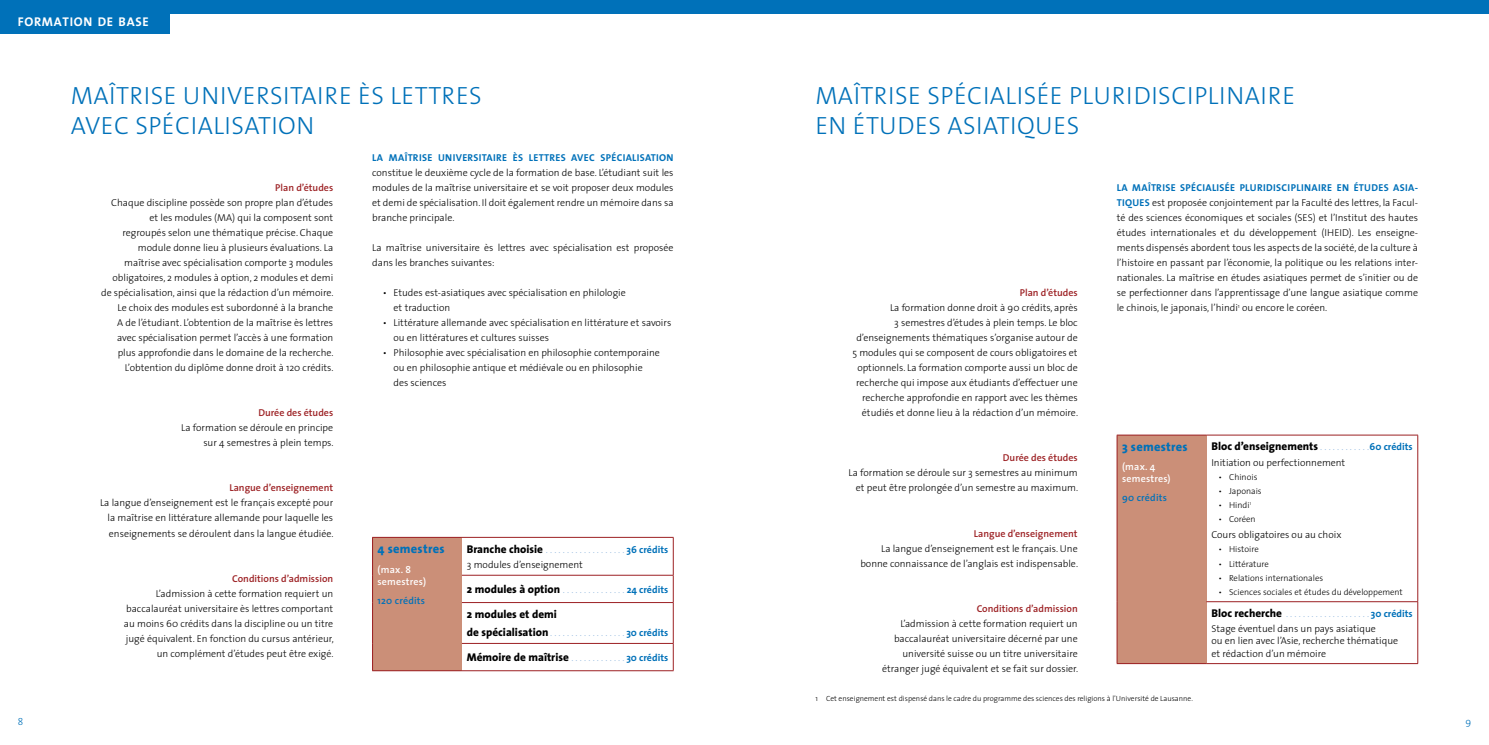
<style>
.page{position:relative;width:1489px;height:745px;background:#fff}
.page>*{position:absolute;margin:0;border:0;box-sizing:border-box;transform-origin:0 0}
.t1{font:300 25px/30px "The Sans";letter-spacing:.02em;color:#0071b9}
.t2{font:12.62px "The Sans Bold Caps";letter-spacing:.055em;color:#fff}
.t3{font:800 12.5px "The Sans";letter-spacing:.02em;color:#0071b9}
.t4{font:800 11.25px/18.5px "The Sans";color:#000}
.t5{font:300 10px/15px "The Sans";color:#000;text-align:right}
.t6{font:600 10px "The Sans";color:#9c2023}
.t7{font:700 10px "The Sans";color:#0071b9}
.t8{font:700 10px "The Sans";letter-spacing:.075em;color:#0071b9}
.t9{font:600 10px/12px "The Sans";letter-spacing:.02em;color:#fff}
.t10{font:600 10px "The Sans";letter-spacing:.02em;color:#0071b9}
.t11{font:300 10px "The Sans";color:#0071b9}
.t12{font:300 8.75px "The Sans";color:#000}
.t13{font:300 7.5px "The Sans";color:#000}
.s1{font-weight:700;color:#0071b9}
</style>
<div class="page">
<div style="left:0;top:0;width:1488px;height:14px;background:#0071b9"></div>
<div style="left:0;top:14px;width:170px;height:20px;background:#0071b9"></div>
<div style="left:1116px;top:435px;width:90px;height:228px;background:#cb8f78"></div>
<hr style="left:1206px;top:601px;width:211px;height:1px;background:#9c2023">
<hr style="left:1116px;top:434px;width:90px;height:1px;background:#9c2023">
<hr style="left:1116px;top:435px;width:1px;height:166px;background:#9c2023">
<hr style="left:1116px;top:601px;width:1px;height:61px;background:#9c2023">
<hr style="left:1116px;top:662px;width:90px;height:1px;background:#9c2023">
<hr style="left:1206px;top:434px;width:211px;height:1px;background:#9c2023">
<hr style="left:1417px;top:435px;width:1px;height:166px;background:#9c2023">
<hr style="left:1417px;top:601px;width:1px;height:61px;background:#9c2023">
<hr style="left:1206px;top:662px;width:211px;height:1px;background:#9c2023">
<div style="left:372px;top:537px;width:90px;height:133px;background:#cb8f78"></div>
<hr style="left:462px;top:574px;width:211px;height:1px;background:#9c2023">
<hr style="left:462px;top:602px;width:211px;height:1px;background:#9c2023">
<hr style="left:462px;top:642px;width:211px;height:1px;background:#9c2023">
<hr style="left:462px;top:536px;width:211px;height:1px;background:#9c2023">
<hr style="left:673px;top:537px;width:1px;height:37px;background:#9c2023">
<svg style="left:673px;top:575px;width:1px;height:27px"></svg>
<hr style="left:673px;top:602px;width:1px;height:40px;background:#9c2023">
<svg style="left:673px;top:643px;width:1px;height:27px"></svg>
<hr style="left:462px;top:670px;width:211px;height:1px;background:#9c2023">
<hr style="left:372px;top:536px;width:90px;height:1px;background:#9c2023">
<hr style="left:372px;top:537px;width:1px;height:38px;background:#9c2023">
<svg style="left:372px;top:575px;width:1px;height:27px"></svg>
<hr style="left:372px;top:602px;width:1px;height:41px;background:#9c2023">
<svg style="left:372px;top:643px;width:1px;height:27px"></svg>
<hr style="left:372px;top:670px;width:90px;height:1px;background:#9c2023">
<p class="t2" style="left:18px;top:11px;width:132px">FORMATION DE BASE</p>
<h1 class="t1" style="left:71px;top:80px;width:412px">Maîtrise unive rsitaire ès lettres avec spécialisation</h1>
<p class="t6" style="left:275px;top:179px;width:59px">Plan d’études</p>
<p class="t5" style="left:101px;top:195px;width:234px">Chaque discipline possède son propre plan d’études et les modules (MA) qui la composent sont<br>regroupés selon une thématique précise. Chaque module donne lieu à plusieurs évaluations. La maîtrise avec spécialisation comporte 3 modules obligatoires, 2 modules à option, 2 modules et demi de spécialisation, ainsi que la rédaction d’un mémoire.<br>Le choix des modules est subordonné à la branche<br>A de l’étudiant. L’obtention de la maîtrise ès lettres avec spécialisation permet l’accès à une formation plus approfondie dans le domaine de la recherche.<br>L’obtention du diplôme donne droit à 120 crédits.</p>
<p class="t6" style="left:258px;top:404px;width:76px">Durée des études</p>
<p class="t5" style="left:181px;top:420px;width:154px">La formation se déroule en principe sur 4 semestres à plein temps.</p>
<p class="t6" style="left:229px;top:479px;width:105px">Langue d’enseignement</p>
<p class="t5" style="left:108px;top:495px;width:227px;text-align:justify;text-indent:-8px">La langue d’enseignement est le français excepté pour la maîtrise en littérature allemande pour laquelle les enseignements se déroulent dans la langue étudiée.</p>
<p class="t6" style="left:232px;top:569px;width:102px">Conditions d’admission</p>
<p class="t5" style="left:124px;top:585px;width:211px">L’admission à cette formation requiert un baccalauréat universitaire ès lettres comportant au moins 60 crédits dans la discipline ou un titre jugé équivalent. En fonction du cursus antérieur, un complément d’études peut être exigé.</p>
<p class="t8" style="left:372px;top:149px;width:303px">LA MAÎTRISE UNIVERSITAIRE ÈS LETTRES AVEC SPÉCIALISATION</p>
<p class="t5" style="left:372px;top:165px;width:303px;text-align:justify">constitue le deuxième cycle de la formation de base. L’étudiant suit les modules de la maîtrise universitaire et se voit proposer deux modules et demi de spécialisation. I l doit également rendre un mémoire dans sa branche principale.</p>
<p class="t5" style="left:372px;top:240px;width:303px;text-align:left">La maîtrise universitaire ès lettres avec spécialisation est proposée dans les branches suivantes:</p>
<p class="t5" style="left:393px;top:285px;width:234px;text-align:left;text-indent:-11px">• Etudes est-asiatiques avec spécialisation en philologie et traduction</p>
<p class="t5" style="left:393px;top:315px;width:279px;text-align:left;text-indent:-11px">• Littérature allemande avec spécialisation en littérature et savoirs ou en littératures et cultures suisses</p>
<p class="t5" style="left:393px;top:345px;width:268px;text-align:left;text-indent:-11px">• Philosophie avec spécialisation en philosophie contemporaine ou en philosophie antique et médiévale ou en philosophie des sciences</p>
<p class="t3" style="left:377px;top:538px;width:68px">4 semestres</p>
<p class="t9" style="left:377px;top:562px;width:50px">(max. 8 semestres)</p>
<p class="t10" style="left:377px;top:591px;width:49px">120 crédits</p>
<p class="t4" style="left:467px;top:539px;width:78px">Branche choisie</p>
<p class="t7" style="left:626px;top:540px;width:43px">36 CRÉDITS</p>
<p class="t5" style="left:467px;top:556px;width:117px">3 modules d’enseignement</p>
<p class="t4" style="left:467px;top:579px;width:95px">2 modules à option</p>
<p class="t7" style="left:626px;top:580px;width:43px">24 CRÉDITS</p>
<p class="t4" style="left:467px;top:604px;width:91px">2 modules et demi de spécialisation</p>
<p class="t7" style="left:626px;top:624px;width:43px">30 CRÉDITS</p>
<p class="t4" style="left:467px;top:647px;width:100px">Mémoire de maîtrise</p>
<p class="t7" style="left:626px;top:649px;width:43px">30 CRÉDITS</p>
<h1 class="t1" style="left:815px;top:80px;width:477px">Maîtrise spécialisée pluridisciplinaire e n études asiatiques</h1>
<p class="t5" style="left:1116px;top:180px;width:303px;text-align:justify"><span class="s1">LA MAÎTRISE SPÉCIALISÉE PLURIDISCIPLINAIRE EN ÉTUDES ASIA-TIQUES</span> est proposée conjointement par la Faculté des lettres, la Facul&shy;té des sciences économiques et sociales (SES) et l’I nstitut des hautes études internationales et du développement (IH EID). Les enseigne&shy;ments dispensés abordent tous les aspects de la société, de la culture à l’histoire en passant par l’économie, la politique ou les relations inter&shy;nationales. La maîtrise en études asiatiques permet de s’initier ou de se perfectionner dans l’apprentissage d’une langue asiatique comme le chinois, le japonais, l’hindi<sup>1</sup> ou encore le coréen.</p>
<p class="t6" style="left:1019px;top:284px;width:59px">Plan d’études</p>
<p class="t5" style="left:852px;top:300px;width:227px">La formation donne droit à 90 crédits, après<br>3 semestres d’études à plein temps. Le bloc d’enseignements thématiques s’organise autour de 5 modules qui se composent de cours obligatoires et optionnels. La formation comporte aussi un bloc de recherche qui impose aux étudiants d’effectuer une recherche approfondie en rapport avec les thèmes étudiés et donne lieu à la rédaction d’un mémoire.</p>
<p class="t6" style="left:1002px;top:449px;width:76px">Durée des études</p>
<p class="t5" style="left:848px;top:465px;width:231px">La formation se déroule sur 3 semestres au minimum et peut être prolongée d’un semestre au maximum.</p>
<p class="t6" style="left:973px;top:524px;width:105px">Langue d’enseignement</p>
<p class="t5" style="left:860px;top:540px;width:219px">La langue d’enseignement est le français. U ne bonne connaissance de l’anglais est indispensable.</p>
<p class="t6" style="left:976px;top:599px;width:102px">Conditions d’admission</p>
<p class="t5" style="left:882px;top:615px;width:197px">L’admission à cette formation requiert un baccalauréat universitaire décerné par une université suisse ou un titre universitaire étranger jugé équivalent et se fait sur dossier.</p>
<p class="t13" style="left:815px;top:692px;width:379px">1 Cet enseignement est dispensé dans le cadre du programme des sciences des religions à l’U niversité de Lausanne.</p>
<p class="t4" style="left:1211px;top:436px;width:108px">Bloc d’enseignements</p>
<p class="t7" style="left:1369px;top:438px;width:45px">60 CRÉDITS</p>
<p class="t5" style="left:1211px;top:454px;width:135px">I nitiation ou perfectionnement</p>
<p class="t12" style="left:1218px;top:469px;width:40px">• Chinois</p>
<p class="t12" style="left:1218px;top:483px;width:45px">• Japonais</p>
<p class="t12" style="left:1218px;top:497px;width:34px">• Hindi<sup>1</sup></p>
<p class="t12" style="left:1218px;top:511px;width:39px">• Coréen</p>
<p class="t5" style="left:1211px;top:527px;width:132px">Cours obligatoires ou au choix</p>
<p class="t12" style="left:1218px;top:542px;width:42px">• H istoire</p>
<p class="t12" style="left:1218px;top:556px;width:52px">• Littérature</p>
<p class="t12" style="left:1218px;top:570px;width:106px">• Relations internationales</p>
<p class="t12" style="left:1218px;top:584px;width:186px">• Sciences sociales et études du développement</p>
<p class="t4" style="left:1211px;top:603px;width:72px">Bloc recherche</p>
<p class="t7" style="left:1370px;top:604px;width:43px">30 CRÉDITS</p>
<p class="t5" style="left:1211px;top:622px;width:188px;line-height:12px;text-align:left">Stage éventuel dans un pays asiatique<br>ou en lien avec l’Asie, recherche thématique et rédaction d’un mémoire</p>
<p class="t3" style="left:1121px;top:436px;width:67px">3 semestres</p>
<p class="t9" style="left:1121px;top:460px;width:50px">(max. 4 semestres)</p>
<p class="t10" style="left:1121px;top:489px;width:46px">90 crédits</p>
<p class="t11" style="left:18px;top:713px;width:7px">8</p>
<p class="t11" style="left:1465px;top:713px;width:7px">9</p>
</div>
